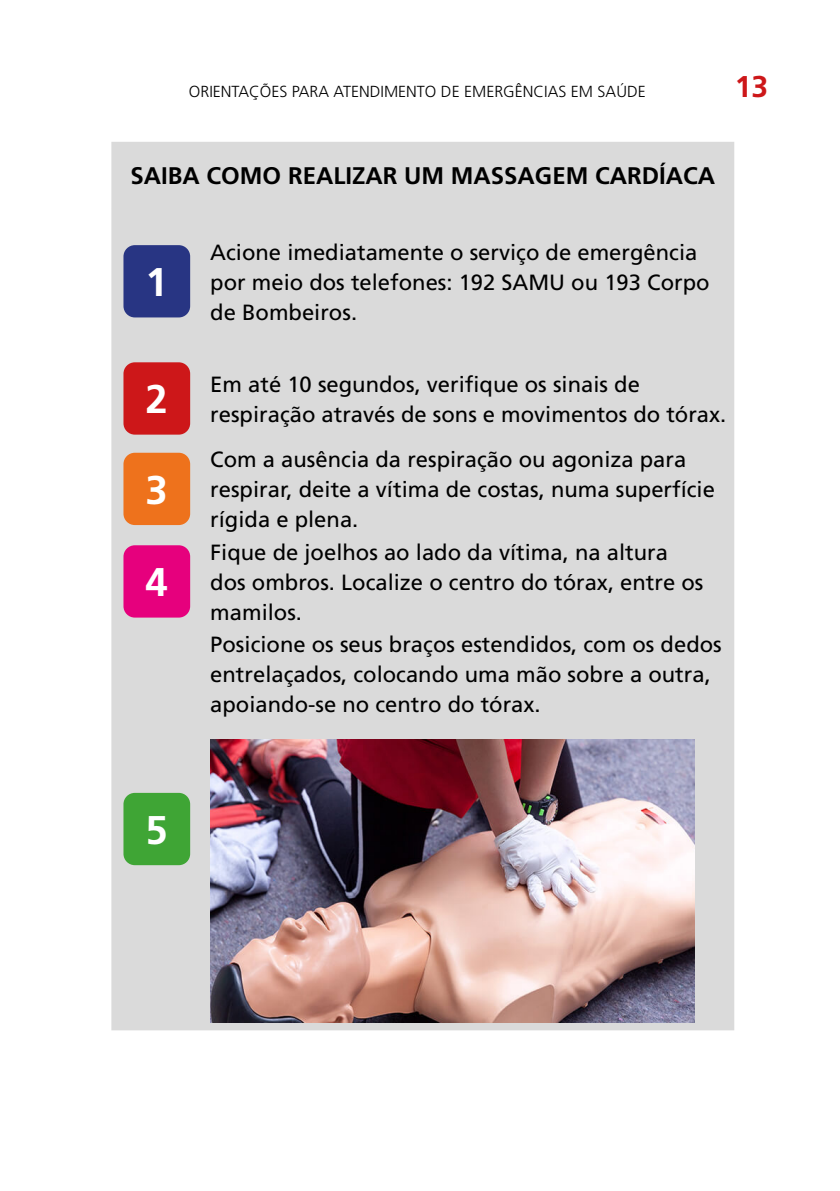
<style>
.page{position:relative;width:840px;height:1191px;background:#fff}
.page>*{position:absolute;margin:0;border:0;box-sizing:border-box;transform-origin:0 0}
.t1{font:700 40px "Frutiger LT Std";color:#fff}
.t2{font:700 30px "Frutiger LT Std";color:#cd1719}
.t3{font:700 24px "Frutiger LT Std";color:#000}
.t4{font:22px/30px "Frutiger LT Std";color:#000}
.t5{font:300 16px "Frutiger LT Std";color:#000}
</style>
<div class="page">
<div style="left:111px;top:142px;width:622px;height:888px;background:#dadada"></div>
<div style="left:123px;top:245px;width:67px;height:72px;background:#283583;border-radius:11px"></div>
<div style="left:123px;top:362px;width:67px;height:72px;background:#cd1719;border-radius:11px"></div>
<div style="left:123px;top:453px;width:67px;height:72px;background:#ee721c;border-radius:11px"></div>
<div style="left:123px;top:545px;width:67px;height:72px;background:#e6007d;border-radius:11px"></div>
<div style="left:123px;top:793px;width:67px;height:72px;background:#3fa535;border-radius:11px"></div>
<img style="left:210px;top:739px;width:484px;height:283px">
<p class="t5" style="left:189px;top:82px;width:458px">ORIENTAÇÕES PARA ATENDIMENTO DE EMERGÊNCIAS EM SAÚDE</p>
<h2 class="t2" style="left:734px;top:69px;width:35px">13</h2>
<p class="t3" style="left:130px;top:162px;width:585px">SAIBA COMO REALIZAR UM MASSAGEM CARDÍACA</p>
<h1 class="t1" style="left:145px;top:259px;width:24px">1</h1>
<p class="t4" style="left:210px;top:237px;width:500px">Acione imediatamente o serviço de emergência por meio dos telefones: 192 SAMU ou 193 Corpo de Bombeiros.</p>
<h1 class="t1" style="left:145px;top:376px;width:24px">2</h1>
<p class="t4" style="left:210px;top:369px;width:517px">Em até 10 segundos, verifique os sinais de respiração através de sons e movimentos do tórax.</p>
<h1 class="t1" style="left:145px;top:466px;width:24px">3</h1>
<h1 class="t1" style="left:145px;top:559px;width:24px">4</h1>
<h1 class="t1" style="left:145px;top:806px;width:24px">5</h1>
<p class="t4" style="left:210px;top:444px;width:506px">Com a ausência da respiração ou agoniza para respirar, deite a vítima de costas, numa superfície rígida e plena.</p>
<p class="t4" style="left:210px;top:537px;width:494px">Fique de joelhos ao lado da vítima, na altura dos ombros. Localize o centro do tórax, entre os mamilos.</p>
<p class="t4" style="left:210px;top:629px;width:512px">Posicione os seus braços estendidos, com os dedos entrelaçados, colocando uma mão sobre a outra, apoiando-se no centro do tórax.</p>
</div>
